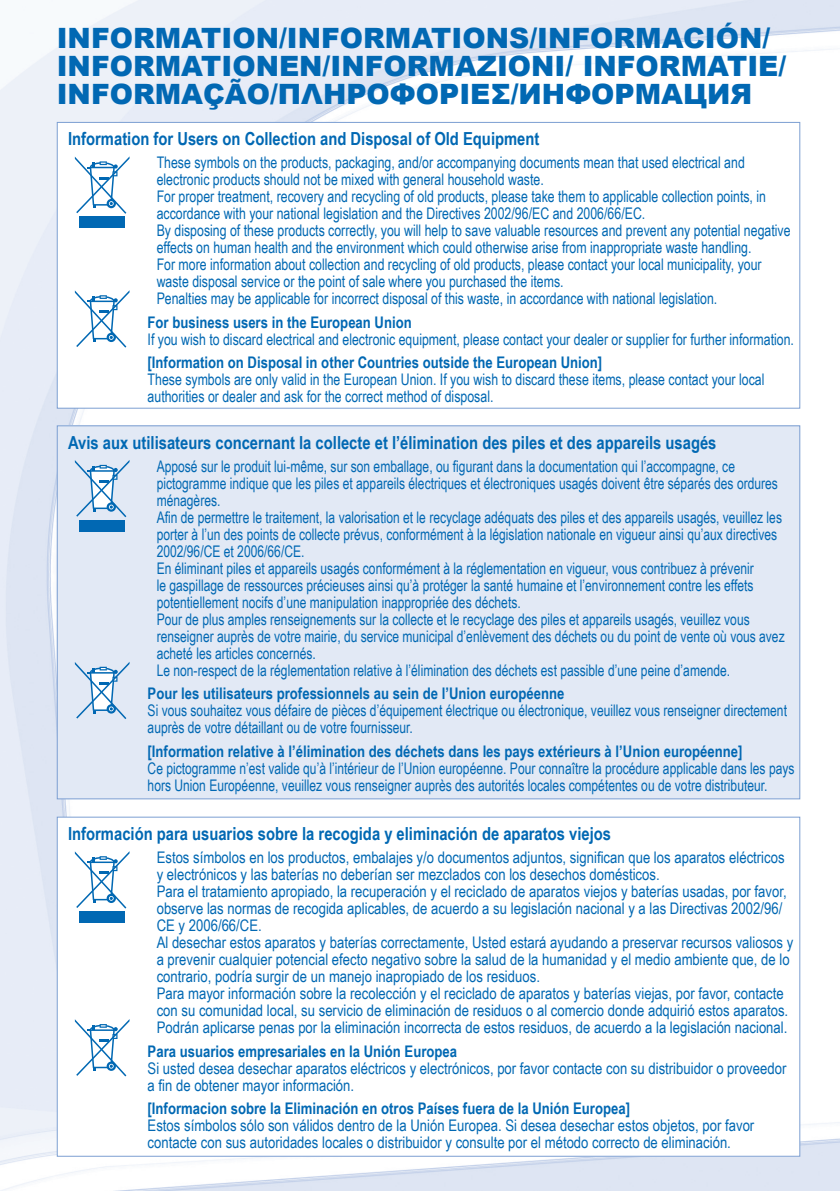
<style>
.page{position:relative;width:840px;height:1191px;background:#fff}
.page>*{position:absolute;margin:0;border:0;box-sizing:border-box;transform-origin:0 0}
.t1{font:900 28px/28px "Arial";color:#0168b3}
.t2{font:700 18px "Arial Narrow";color:#0168b3}
.t3{font:16px/17px "Arial Narrow";color:#0168b3;scale:.92 1}
.t4{font:16px/17px "Arial Narrow";color:#0168b3}
.t5{font:16px/17px "Arial Narrow";color:#0168b3;scale:.94 1}
.t6{font:700 16px "Arial Narrow";color:#0168b3}
</style>
<div class="page">
<img style="left:0;top:0;width:839px;height:1191px">
<div style="left:57px;top:122px;width:742px;height:286px;background:#fff"></div>
<svg style="left:75px;top:157px;width:54px;height:57px"></svg>
<div style="left:79px;top:216px;width:45px;height:12px;background:#0168b3"></div>
<svg style="left:75px;top:290px;width:54px;height:58px"></svg>
<div style="left:57px;top:426px;width:742px;height:373px;background:#e2e9f5"></div>
<svg style="left:75px;top:460px;width:54px;height:57px"></svg>
<div style="left:79px;top:520px;width:45px;height:11px;background:#0168b3"></div>
<svg style="left:75px;top:662px;width:54px;height:57px"></svg>
<div style="left:57px;top:817px;width:742px;height:339px;background:#fff"></div>
<svg style="left:75px;top:851px;width:54px;height:57px"></svg>
<div style="left:79px;top:911px;width:45px;height:11px;background:#0168b3"></div>
<svg style="left:75px;top:1019px;width:54px;height:57px"></svg>
<h1 class="t1" style="left:57px;top:23px;width:730px">INFORMATION/INFORMATIONS/INFORMACIÓN/<br>INFORMATIONEN/INFORMAZIONI/ INFORMATIE/<br>INFORMAÇÃO/ΠΛΗΡΟΦΟΡΙΕΣ/ИНФОРМАЦИЯ</h1>
<p class="t2" style="left:68px;top:128px;width:472px">Information for Users on Collection and Disposal of Old Equipment</p>
<p class="t5" style="left:157px;top:154px;width:675px">These symbols on the products, packaging, and/or accompanying documents mean that used electrical and electronic products should not be mixed with general household waste.<br>For proper treatment, recovery and recycling of old products, please take them to applicable collection points, in accordance with your national legislation and the Directives 2002/96/EC and 2006/66/EC.<br>By disposing of these products correctly, you will help to save valuable resources and prevent any potential negative effects on human health and the environment which could otherwise arise from inappropriate waste handling.<br>For more information about collection and recycling of old products, please contact your local municipality, your waste disposal service or the point of sale where you purchased the items.<br>Penalties may be applicable for incorrect disposal of this waste, in accordance with national legislation.</p>
<p class="t6" style="left:147px;top:313px;width:265px">For business users in the European Union</p>
<p class="t5" style="left:147px;top:330px;width:688px">If you wish to discard electrical and electronic equipment, please contact your dealer or supplier for further information.</p>
<p class="t6" style="left:147px;top:353px;width:456px">[Information on Disposal in other Countries outside the European Union]</p>
<p class="t5" style="left:147px;top:371px;width:657px">These symbols are only valid in the European Union. If you wish to discard these items, please contact your local authorities or dealer and ask for the correct method of disposal.</p>
<p class="t2" style="left:68px;top:432px;width:649px">Avis aux utilisateurs concernant la collecte et l’élimination des piles et des appareils usagés</p>
<p class="t3" style="left:157px;top:457px;width:683px">Apposé sur le produit lui-même, sur son emballage, ou figurant dans la documentation qui l’accompagne, ce pictogramme indique que les piles et appareils électriques et électroniques usagés doivent être séparés des ordures ménagères.<br>Afin de permettre le traitement, la valorisation et le recyclage adéquats des piles et des appareils usagés, veuillez les porter à l’un des points de collecte prévus, conformément à la législation nationale en vigueur ainsi qu’aux directives 2002/96/CE et 2006/66/CE.<br>En éliminant piles et appareils usagés conformément à la réglementation en vigueur, vous contribuez à prévenir<br>le gaspillage de ressources précieuses ainsi qu’à protéger la santé humaine et l’environnement contre les effets potentiellement nocifs d’une manipulation inappropriée des déchets.<br>Pour de plus amples renseignements sur la collecte et le recyclage des piles et appareils usagés, veuillez vous renseigner auprès de votre mairie, du service municipal d’enlèvement des déchets ou du point de vente où vous avez acheté les articles concernés.<br>Le non-respect de la réglementation relative à l’élimination des déchets est passible d’une peine d’amende.</p>
<p class="t6" style="left:147px;top:684px;width:418px">Pour les utilisateurs professionnels au sein de l’Union européenne</p>
<p class="t3" style="left:147px;top:702px;width:696px">Si vous souhaitez vous défaire de pièces d’équipement électrique ou électronique, veuillez vous renseigner directement auprès de votre détaillant ou de votre fournisseur.</p>
<p class="t6" style="left:147px;top:742px;width:596px">[Information relative à l’élimination des déchets dans les pays extérieurs à l’Union européenne]</p>
<p class="t3" style="left:147px;top:759px;width:704px">Ce pictogramme n’est valide qu’à l’intérieur de l’Union européenne. Pour connaître la procédure applicable dans les pays hors Union Européenne, veuillez vous renseigner auprès des autorités locales compétentes ou de votre distributeur.</p>
<p class="t2" style="left:68px;top:823px;width:544px">Información para usuarios sobre la recogida y eliminación de aparatos viejos</p>
<p class="t4" style="left:157px;top:848px;width:637px">Estos símbolos en los productos, embalajes y/o documentos adjuntos, significan que los aparatos eléctricos y electrónicos y las baterías no deberían ser mezclados con los desechos domésticos.<br>Para el tratamiento apropiado, la recuperación y el reciclado de aparatos viejos y baterías usadas, por favor, observe las normas de recogida aplicables, de acuerdo a su legislación nacional y a las Directivas 2002/96/ CE y 2006/66/CE.<br>Al desechar estos aparatos y baterías correctamente, Usted estará ayudando a preservar recursos valiosos y a prevenir cualquier potencial efecto negativo sobre la salud de la humanidad y el medio ambiente que, de lo contrario, podría surgir de un manejo inapropiado de los residuos.<br>Para mayor información sobre la recolección y el reciclado de aparatos y baterías viejas, por favor, contacte con su comunidad local, su servicio de eliminación de residuos o al comercio donde adquirió estos aparatos.<br>Podrán aplicarse penas por la eliminación incorrecta de estos residuos, de acuerdo a la legislación nacional.</p>
<p class="t6" style="left:147px;top:1041px;width:311px">Para usuarios empresariales en la Unión Europea</p>
<p class="t4" style="left:147px;top:1059px;width:640px">Si usted desea desechar aparatos eléctricos y electrónicos, por favor contacte con su distribuidor o proveedor a fin de obtener mayor información.</p>
<p class="t6" style="left:147px;top:1099px;width:483px">[Informacion sobre la Eliminación en otros Países fuera de la Unión Europea]</p>
<p class="t4" style="left:147px;top:1117px;width:608px">Estos símbolos sólo son válidos dentro de la Unión Europea. Si desea desechar estos objetos, por favor contacte con sus autoridades locales o distribuidor y consulte por el método correcto de eliminación.</p>
</div>
